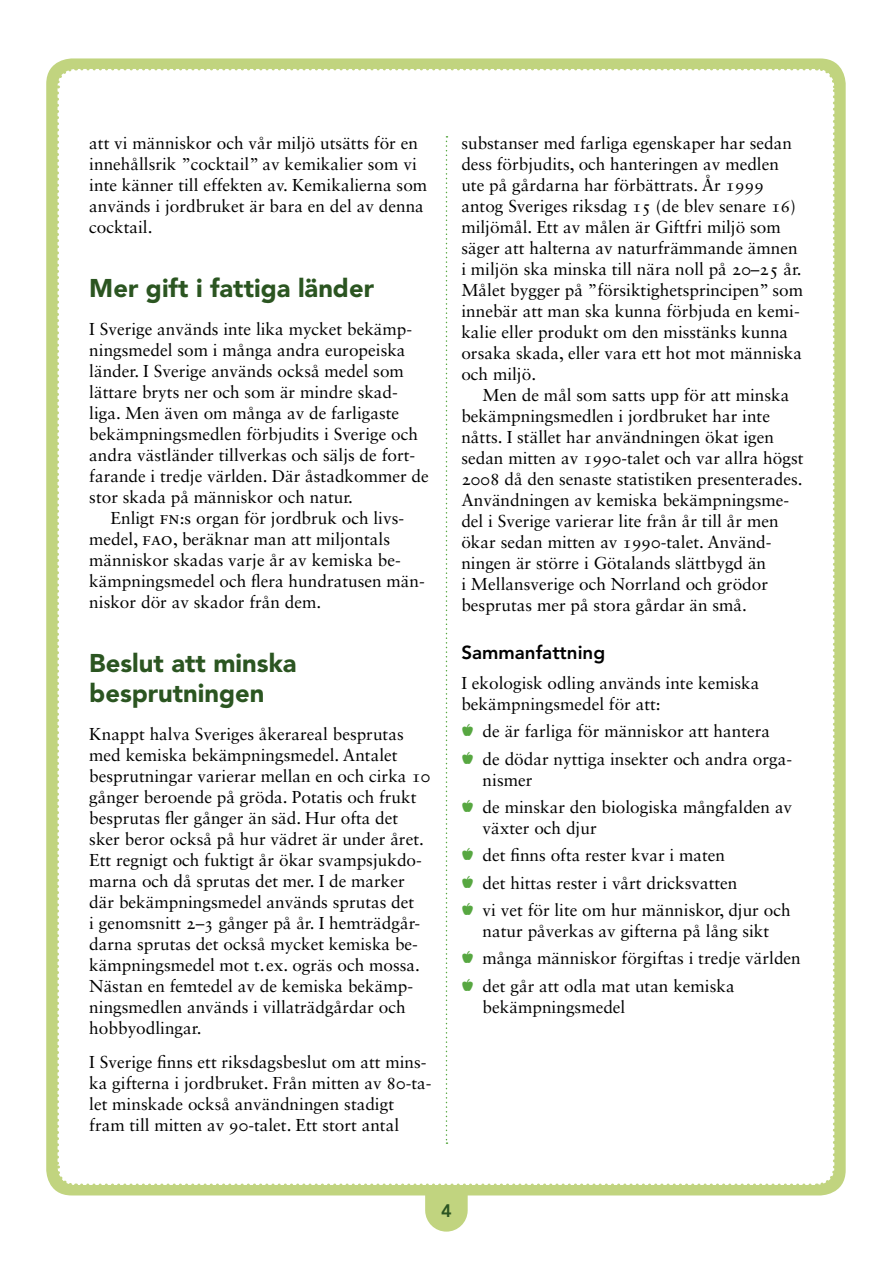
<style>
.page{position:relative;width:893px;height:1263px;background:#fff}
.page>*{position:absolute;margin:0;border:0;box-sizing:border-box;transform-origin:0 0}
.t1{font:900 25.5px/30px "Avenir";color:#2b5521}
.t2{font:800 18.75px "Avenir";color:#000}
.t3{font:800 18px "Avenir";color:#2b5521}
.t4{font:17.25px/21px "Sabon LT Std";color:#000}
.s1{font-family:"Sabon Roman SC";font-size:18px}
.s2{font-family:"Efon";color:#57a741}
</style>
<div class="page">
<div style="left:46px;top:58px;width:800px;height:1137px;background:#c1d47f;border-radius:26px"></div>
<div style="left:54px;top:69px;width:783px;height:1162px;background:#fff"></div>
<p class="t4" style="left:89px;top:133px;width:339px">att vi människor och vår miljö utsätts för en innehållsrik ”cocktail” av kemikalier som vi inte känner till effekten av. Kemikalierna som används i jordbruket är bara en del av denna cocktail.</p>
<h1 class="t1" style="left:89px;top:273px;width:286px">Mer gift i fattiga länder</h1>
<p class="t4" style="left:89px;top:319px;width:341px">I Sverige används inte lika mycket bekämp&shy;ningsmedel som i många andra europeiska länder. I Sverige används också medel som lättare bryts ner och som är mindre skad&shy;liga. Men även om många av de farligaste bekämpningsmedlen förbjudits i Sverige och andra västländer tillverkas och säljs de fort&shy;farande i tredje världen. Där åstadkommer de stor skada på människor och natur.</p>
<p class="t4" style="left:89px;top:508px;width:337px;text-indent:21px">Enligt <span class="s1">fn</span>:s organ för jordbruk och livs&shy;medel, <span class="s1">fao</span>, beräknar man att miljontals människor skadas varje år av kemiska be&shy;kämpningsmedel och flera hundratusen män&shy;niskor dör av skador från dem.</p>
<h1 class="t1" style="left:89px;top:648px;width:209px">Beslut att minska besprutningen</h1>
<p class="t4" style="left:89px;top:724px;width:343px">Knappt halva Sveriges åkerareal besprutas med kemiska bekämpningsmedel. Antalet besprutningar varierar mellan en och cirka 10 gånger beroende på gröda. Potatis och frukt besprutas fler gånger än säd. Hur ofta det sker beror också på hur vädret är under året.<br>Ett regnigt och fuktigt år ökar svampsjukdo&shy;marna och då sprutas det mer. I de marker där bekämpningsmedel används sprutas det<br>i genomsnitt 2–3 gånger på år. I hemträdgår&shy;darna sprutas det också mycket kemiska be&shy;kämpningsmedel mot t.ex. ogräs och mossa.<br>Nästan en femtedel av de kemiska bekämp&shy;ningsmedlen används i villaträdgårdar och hobbyodlingar.</p>
<p class="t4" style="left:89px;top:1051px;width:344px">I Sverige finns ett riksdagsbeslut om att mins&shy;ka gifterna i jordbruket. Från mitten av 80-ta&shy;let minskade också användningen stadigt fram till mitten av 90-talet. Ett stort antal</p>
<p class="t4" style="left:461px;top:132px;width:343px">substanser med farliga egenskaper har sedan dess förbjudits, och hanteringen av medlen ute på gårdarna har förbättrats. År 1999 antog Sveriges riksdag 15 (de blev senare 16) miljömål. Ett av målen är Giftfri miljö som säger att halterna av naturfrämmande ämnen i miljön ska minska till nära noll på 20–25 år.<br>Målet bygger på ”försiktighetsprincipen” som innebär att man ska kunna förbjuda en kemi&shy;kalie eller produkt om den misstänks kunna orsaka skada, eller vara ett hot mot människa och miljö.</p>
<p class="t4" style="left:461px;top:384px;width:344px;text-indent:21px">Men de mål som satts upp för att minska bekämpningsmedlen i jordbruket har inte nåtts. I stället har användningen ökat igen sedan mitten av 1990-talet och var allra högst 2008 då den senaste statistiken presenterades.<br>Användningen av kemiska bekämpningsme&shy;del i Sverige varierar lite från år till år men ökar sedan mitten av 1990-talet. Använd&shy;ningen är större i Götalands slättbygd än<br>i Mellansverige och Norrland och grödor besprutas mer på stora gårdar än små.</p>
<p class="t2" style="left:461px;top:642px;width:145px">Sammanfattning</p>
<p class="t4" style="left:461px;top:672px;width:300px">I ekologisk odling används inte kemiska bekämpningsmedel för att:</p>
<p class="t4" style="left:461px;top:717px;width:332px;line-height:27.5px"><span class="s2">(</span> de är farliga för människor att hantera<br><span class="s2">(</span> de dödar nyttiga insekter och andra orga-</p>
<p class="t4" style="left:461px;top:766px;width:332px;line-height:27.5px;text-indent:21px">nismer<br><span class="s2">(</span> de minskar den biologiska mångfalden av</p>
<p class="t4" style="left:461px;top:814px;width:331px;line-height:27.5px;text-indent:21px">växter och djur<br><span class="s2">(</span> det finns ofta rester kvar i maten<br><span class="s2">(</span> det hittas rester i vårt dricksvatten<br><span class="s2">(</span> vi vet för lite om hur människor, djur och</p>
<p class="t4" style="left:461px;top:917px;width:341px;line-height:27.5px;text-indent:21px">natur påverkas av gifterna på lång sikt<br><span class="s2">(</span> många människor förgiftas i tredje världen <span class="s2">(</span> det går att odla mat utan kemiska</p>
<p class="t4" style="left:483px;top:996px;width:144px">bekämpningsmedel</p>
<p class="t3" style="left:441px;top:1200px;width:12px">4</p>
</div>
